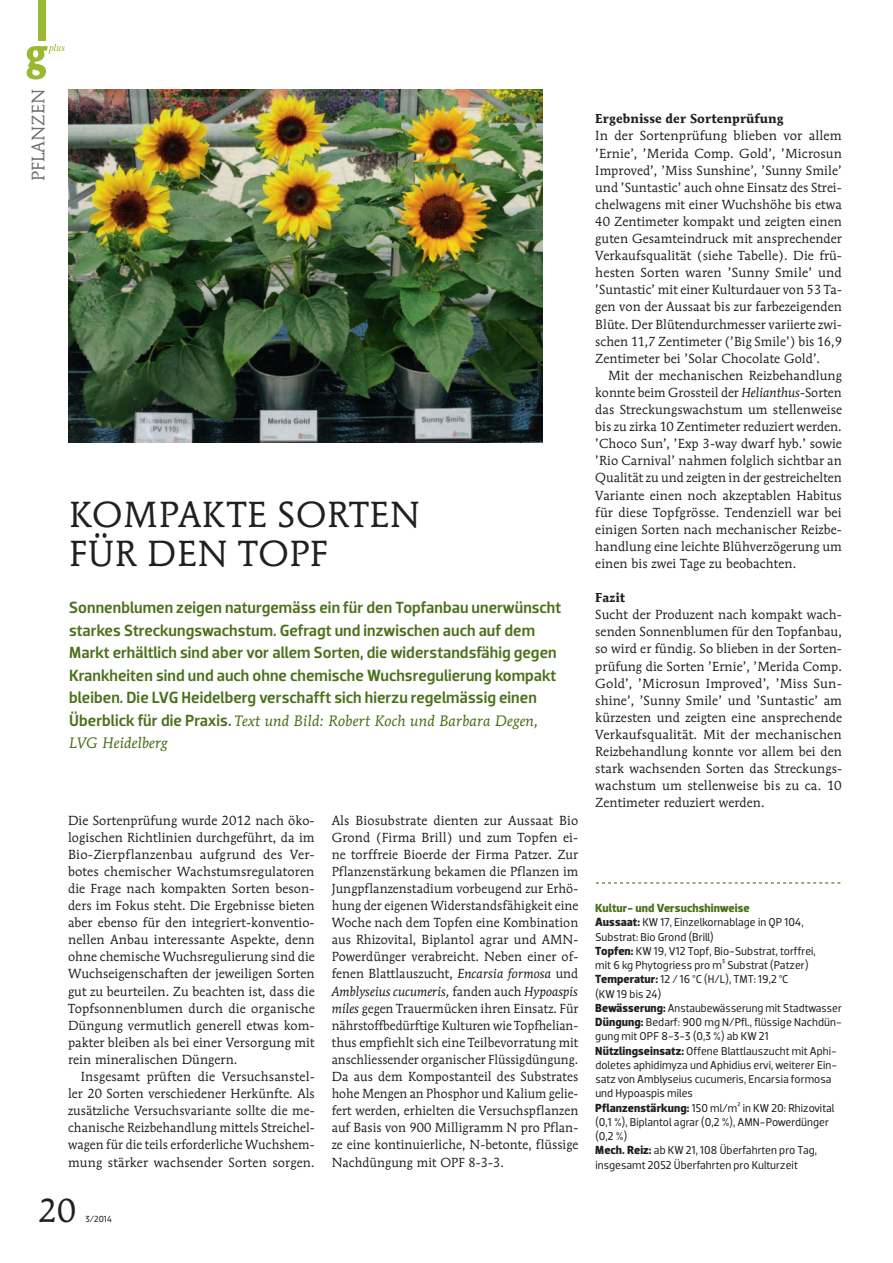
<style>
.page{position:relative;width:893px;height:1263px;background:#fff}
.page>*{position:absolute;margin:0;border:0;box-sizing:border-box;transform-origin:0 0}
.t1{font:36px "Mendoza Roman";letter-spacing:.02em;color:#231f20}
.t2{font:33px "Mendoza Roman";color:#231f20}
.t3{font:18px "Mendoza Roman";letter-spacing:.005em;color:#6f7073}
.t4{font:500 16.5px/22.5px "Dobra";letter-spacing:.005em;color:#4b711c}
.t5{font:italic 15px/22.5px "Mendoza Roman";letter-spacing:.01em;color:#4b711c}
.t6{font:13.05px/17.1px "Mendoza Roman";letter-spacing:.005em;color:#231f20;text-align:justify}
.t7{font:700 12.9px "Mendoza Roman";letter-spacing:.005em;color:#231f20}
.t8{font:700 12px "Dobra";letter-spacing:.005em;color:#4b711c}
.t9{font:11.55px/14.2px "Dobra";letter-spacing:.005em;color:#231f20}
.t10{font:9px "Dobra";color:#231f20}
.s1{font-family:"Dobra";font-weight:500;font-style:normal;font-size:16.5px}
.s2{font-style:italic}
.s3{font-weight:700;font-size:12px}
</style>
<div class="page">
<div style="left:38px;top:0;width:8px;height:40px;background:#99b930"></div>
<svg style="left:27px;top:44px;width:38px;height:36px"></svg>
<svg style="left:596px;top:882px;width:244px;height:1px"></svg>
<img style="left:68px;top:89px;width:475px;height:353px">
<h3 class="t3" style="left:27px;top:181px;width:94px;rotate:-90deg">pflanzen</h3>
<h1 class="t1" style="left:69px;top:492px;width:252px">Kom pakte Sort</h1>
<h1 class="t1" style="left:369px;top:492px;width:52px">en</h1>
<h1 class="t1" style="left:69px;top:531px;width:260px">für den Topf</h1>
<p class="t4" style="left:69px;top:596px;width:494px">Sonnenblumen zeigen naturgemäss ein für den Topfanbau unerwünscht starkes Streckungswachstum. Gefragt und inzwischen auch auf dem Markt erhältlich sind aber vor allem Sorten, die widerstandsfähig gegen Krankheiten sind und auch ohne chemische Wuchsregulierung kompakt bleiben. Die LVG Heidelberg verschafft sich hierzu regelmässig einen</p>
<p class="t5" style="left:69px;top:709px;width:471px"><span class="s1">Überblick für die Praxis.</span> Text und Bild: Robert Koch und Barbara Degen,<br>LVG Heidelberg</p>
<p class="t6" style="left:68px;top:811px;width:248px">Die Sortenprüfung wurde 2012 nach öko&shy;logischen Richtlinien durchgeführt, da im Bio-Zierpflanzenbau aufgrund des Ver&shy;botes chemischer Wachstumsregulatoren die Frage nach kompakten Sorten beson&shy;ders im Fokus steht. Die Ergebnisse bieten aber ebenso für den integriert-konventio&shy;nellen Anbau interessante Aspekte, denn ohne chemische Wuchsregulierung sind die Wuchseigenschaften der jeweiligen Sorten gut zu beurteilen. Zu beachten ist, dass die Topfsonnenblumen durch die organische Düngung vermutlich generell etwas kom&shy;pakter bleiben als bei einer Versorgung mit rein mineralischen Düngern.</p>
<p class="t6" style="left:68px;top:1068px;width:248px;text-indent:13px">Insgesamt prüften die Versuchsanstel&shy;ler 20 Sorten verschiedener Herkünfte. Als zusätzliche Versuchsvariante sollte die me&shy;chanische Reizbehandlung mittels Streichel&shy;wagen für die teils erforderliche Wuchshem&shy;mung stärker wachsender Sorten sorgen.</p>
<p class="t6" style="left:332px;top:811px;width:248px">Als Biosubstrate dienten zur Aussaat Bio Grond (Firma Brill) und zum Topfen ei&shy;ne torffreie Bioerde der Firma Patzer. Zur Pflanzenstärkung bekamen die Pflanzen im Jungpflanzenstadium vorbeugend zur Erhö&shy;hung der eigenen Widerstandsfähigkeit eine Woche nach dem Topfen eine Kombination aus Rhizovital, Biplantol agrar und AMN-Powerdünger verabreicht. Neben einer of&shy;fenen Blattlauszucht, <span class="s2">Encarsia formosa</span> und <span class="s2">Amblyseius cucumeris,</span> fanden auch <span class="s2">Hypoaspis miles</span> gegen Trauermücken ihren Einsatz. Für nährstoffbedürftige Kulturen wie Topfhelian&shy;thus empfiehlt sich eine Teilbevorratung mit anschliessender organischer Flüssigdüngung.<br>Da aus dem Kompostanteil des Substrates hohe Mengen an Phosphor und Kalium gelie&shy;fert werden, erhielten die Versuchspflanzen auf Basis von 900 Milligramm N pro Pflan&shy;ze eine kontinuierliche, N-betonte, flüssige Nachdüngung mit OPF 8-3-3.</p>
<h2 class="t2" style="left:38px;top:1190px;width:39px">20</h2>
<p class="t10" style="left:86px;top:1213px;width:28px">3/2014</p>
<p class="t7" style="left:595px;top:111px;width:190px">Ergebnisse der Sortenprüfung</p>
<p class="t6" style="left:595px;top:127px;width:248px">In der Sortenprüfung blieben vor allem ’Ernie’, ’Merida Comp. Gold’, ’Microsun Improved’, ’Miss Sunshine’, ’Sunny Smile’ und ’Suntastic’ auch ohne Einsatz des Strei&shy;chelwagens mit einer Wuchshöhe bis etwa 40 Zentimeter kompakt und zeigten einen guten Gesamteindruck mit ansprechender Verkaufsqualität (siehe Tabelle). Die frü&shy;hesten Sorten waren ’Sunny Smile’ und ’Suntastic’ mit einer Kulturdauer von 53 Ta&shy;gen von der Aussaat bis zur farbezeigenden Blüte. Der Blütendurchmesser variierte zwi&shy;schen 11,7 Zentimeter (’Big Smile’) bis 16,9<br>Zentimeter bei ’Solar Chocolate Gold’.</p>
<p class="t6" style="left:595px;top:367px;width:248px;text-indent:13px">Mit der mechanischen Reizbehandlung konnte beim Grossteil der <span class="s2">Helianthus</span>-Sorten das Streckungswachstum um stellenweise bis zu zirka 10 Zentimeter reduziert werden. ’Choco Sun’, ’Exp 3-way dwarf hyb.’ sowie ’Rio Carnival’ nahmen folglich sichtbar an Qualität zu und zeigten in der gestreichelten Variante einen noch akzeptablen Habitus für diese Topfgrösse. Tendenziell war bei einigen Sorten nach mechanischer Reizbe&shy;handlung eine leichte Blühverzögerung um einen bis zwei Tage zu beobachten.</p>
<p class="t7" style="left:595px;top:590px;width:31px">Fazit</p>
<p class="t6" style="left:595px;top:606px;width:248px">Sucht der Produzent nach kompakt wach&shy;senden Sonnenblumen für den Topfanbau, so wird er fündig. So blieben in der Sorten&shy;prüfung die Sorten ’Ernie’, ’Merida Comp.<br>Gold’, ’Microsun Improved’, ’Miss Sun&shy;shine’, ’Sunny Smile’ und ’Suntastic’ am kürzesten und zeigten eine ansprechende Verkaufsqualität. Mit der mechanischen Reizbehandlung konnte vor allem bei den stark wachsenden Sorten das Streckungs&shy;wachstum um stellenweise bis zu ca. 10<br>Zentimeter reduziert werden.</p>
<p class="t8" style="left:595px;top:901px;width:156px">Kultur- und Versuchshinweise</p>
<p class="t9" style="left:595px;top:915px;width:248px"><span class="s3">Aussaat:</span> KW 17, Einzelkornablage in QP 104, Substrat: Bio Grond (Brill)<br><span class="s3">Topfen:</span> KW 19, V12 Topf, Bio-Substrat, torffrei,<br>mit 6 kg Phytogriess pro m³ Substrat (Patzer)<br><span class="s3">Temperatur:</span> 12 / 16 °C (H/L), TMT: 19,2 °C<br>(KW 19 bis 24)<br><span class="s3">Bewässerung:</span> Anstaubewässerung mit Stadtwasser <span class="s3">Düngung:</span> Bedarf: 900 mg N/Pfl., flüssige Nachdün&shy;gung mit OPF 8-3-3 (0,3 %) ab KW 21<br><span class="s3">Nützlingseinsatz:</span> Offene Blattlauszucht mit Aphi&shy;doletes aphidimyza und Aphidius ervi, weiterer Ein&shy;satz von Amblyseius cucumeris, Encarsia formosa und Hypoaspis miles<br><span class="s3">Pflanzenstärkung:</span> 150 ml/m² in KW 20: Rhizovital (0,1 %), Biplantol agrar (0,2 %), AMN-Powerdünger (0,2 %)<br><span class="s3">Mech. Reiz:</span> ab KW 21, 108 Überfahrten pro Tag, insgesamt 2052 Überfahrten pro Kulturzeit</p>
</div>
